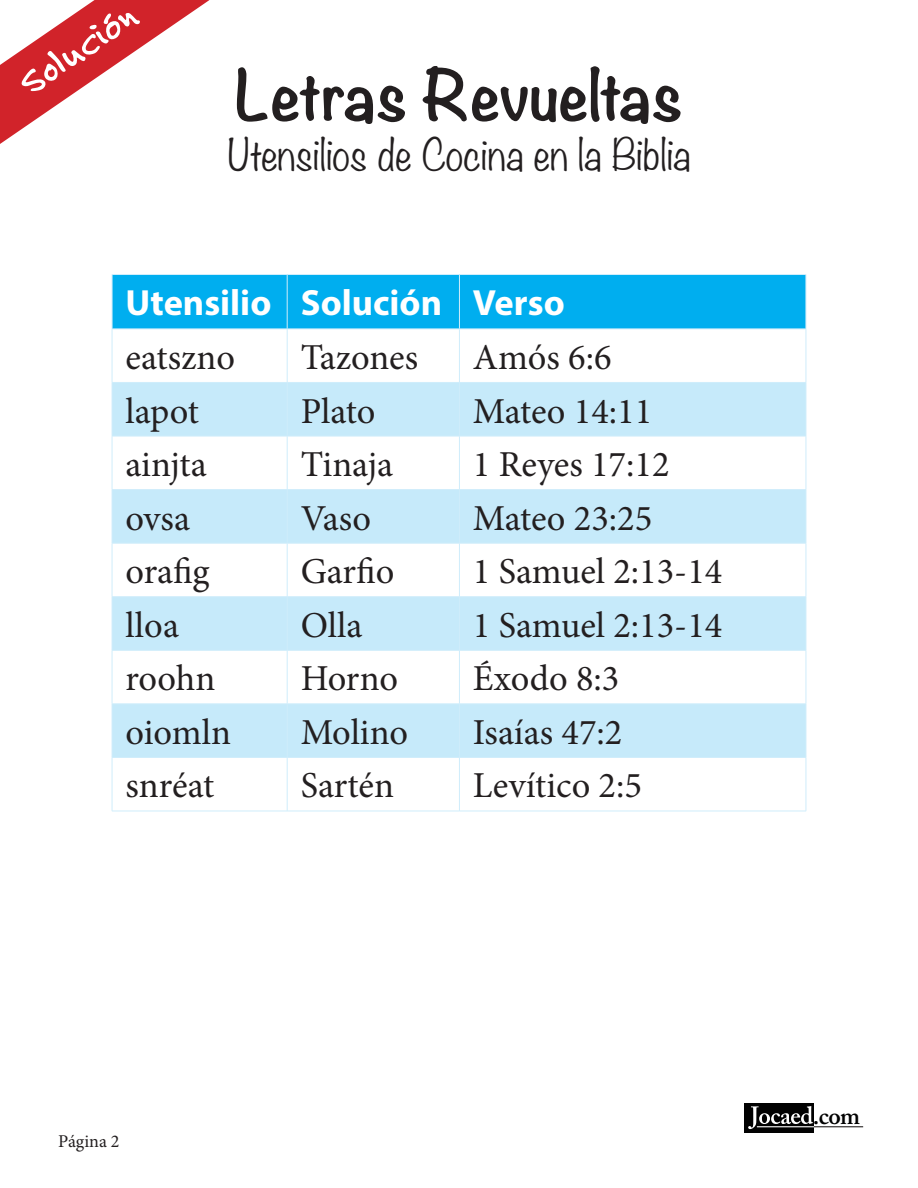
<style>
.page{position:relative;width:918px;height:1188px;background:#fff}
.page>*{position:absolute;margin:0;border:0;box-sizing:border-box;transform-origin:0 0}
.t1{font:700 63px "Noteworthy";color:#231f20}
.t2{font:300 39px "Noteworthy";color:#231f20}
.t3{font:700 39px "Felt Tip Roman";color:#fff}
.t4{font:36.6px "Minion Pro";color:#231f20}
.t5{font:700 36.6px "Myriad Pro";color:#fff}
.t6{font:600 24.45px "Adobe Caslon Pro";color:#010101}
.t7{font:18px "Minion Pro";letter-spacing:-.005em;color:#231f20}
</style>
<div class="page">
<div style="left:744px;top:1103px;width:119px;height:30px;background:#010101"></div>
<div style="left:814px;top:1103px;width:49px;height:30px;background:#fff"></div>
<svg style="left:748px;top:1106px;width:111px;height:23px"></svg>
<hr style="left:757px;top:1126px;width:57px;height:1px;background:#fff">
<hr style="left:814px;top:1126px;width:49px;height:1px;background:#231f20">
<svg style="left:0;top:0;width:209px;height:144px"></svg>
<div style="left:113px;top:275px;width:693px;height:54px;background:#00aeef"></div>
<svg style="left:113px;top:383px;width:693px;height:374px;fill:#c6eafa"></svg>
<hr style="left:112px;top:274px;width:175px;height:1px;background:#cfedfb">
<hr style="left:112px;top:275px;width:1px;height:54px;background:#cfedfb">
<hr style="left:287px;top:274px;width:172px;height:1px;background:#cfedfb">
<hr style="left:287px;top:275px;width:1px;height:54px;background:#cfedfb">
<hr style="left:459px;top:274px;width:347px;height:1px;background:#cfedfb">
<hr style="left:459px;top:275px;width:1px;height:54px;background:#cfedfb">
<hr style="left:806px;top:275px;width:1px;height:54px;background:#cfedfb">
<hr style="left:112px;top:329px;width:175px;height:1px;background:#cfedfb">
<hr style="left:112px;top:329px;width:1px;height:53px;background:#cfedfb">
<hr style="left:287px;top:329px;width:172px;height:1px;background:#cfedfb">
<hr style="left:287px;top:329px;width:1px;height:53px;background:#cfedfb">
<hr style="left:459px;top:329px;width:347px;height:1px;background:#cfedfb">
<hr style="left:459px;top:329px;width:1px;height:53px;background:#cfedfb">
<hr style="left:806px;top:329px;width:1px;height:53px;background:#cfedfb">
<hr style="left:112px;top:382px;width:175px;height:1px;background:#cfedfb">
<hr style="left:112px;top:383px;width:1px;height:53px;background:#cfedfb">
<hr style="left:287px;top:382px;width:172px;height:1px;background:#cfedfb">
<hr style="left:287px;top:383px;width:1px;height:53px;background:#cfedfb">
<hr style="left:459px;top:382px;width:347px;height:1px;background:#cfedfb">
<hr style="left:459px;top:383px;width:1px;height:53px;background:#cfedfb">
<hr style="left:806px;top:383px;width:1px;height:53px;background:#cfedfb">
<hr style="left:112px;top:436px;width:175px;height:1px;background:#cfedfb">
<hr style="left:112px;top:436px;width:1px;height:53px;background:#cfedfb">
<hr style="left:287px;top:436px;width:172px;height:1px;background:#cfedfb">
<hr style="left:287px;top:436px;width:1px;height:53px;background:#cfedfb">
<hr style="left:459px;top:436px;width:347px;height:1px;background:#cfedfb">
<hr style="left:459px;top:436px;width:1px;height:53px;background:#cfedfb">
<hr style="left:806px;top:436px;width:1px;height:53px;background:#cfedfb">
<hr style="left:112px;top:489px;width:175px;height:1px;background:#cfedfb">
<hr style="left:112px;top:490px;width:1px;height:53px;background:#cfedfb">
<hr style="left:287px;top:489px;width:172px;height:1px;background:#cfedfb">
<hr style="left:287px;top:490px;width:1px;height:53px;background:#cfedfb">
<hr style="left:459px;top:489px;width:347px;height:1px;background:#cfedfb">
<hr style="left:459px;top:490px;width:1px;height:53px;background:#cfedfb">
<hr style="left:806px;top:490px;width:1px;height:53px;background:#cfedfb">
<hr style="left:112px;top:543px;width:175px;height:1px;background:#cfedfb">
<hr style="left:112px;top:543px;width:1px;height:54px;background:#cfedfb">
<hr style="left:287px;top:543px;width:172px;height:1px;background:#cfedfb">
<hr style="left:287px;top:543px;width:1px;height:54px;background:#cfedfb">
<hr style="left:459px;top:543px;width:347px;height:1px;background:#cfedfb">
<hr style="left:459px;top:543px;width:1px;height:54px;background:#cfedfb">
<hr style="left:806px;top:543px;width:1px;height:54px;background:#cfedfb">
<hr style="left:112px;top:596px;width:175px;height:1px;background:#cfedfb">
<hr style="left:112px;top:597px;width:1px;height:53px;background:#cfedfb">
<hr style="left:287px;top:596px;width:172px;height:1px;background:#cfedfb">
<hr style="left:287px;top:597px;width:1px;height:53px;background:#cfedfb">
<hr style="left:459px;top:596px;width:347px;height:1px;background:#cfedfb">
<hr style="left:459px;top:597px;width:1px;height:53px;background:#cfedfb">
<hr style="left:806px;top:597px;width:1px;height:53px;background:#cfedfb">
<hr style="left:112px;top:650px;width:175px;height:1px;background:#cfedfb">
<hr style="left:112px;top:650px;width:1px;height:54px;background:#cfedfb">
<hr style="left:287px;top:650px;width:172px;height:1px;background:#cfedfb">
<hr style="left:287px;top:650px;width:1px;height:54px;background:#cfedfb">
<hr style="left:459px;top:650px;width:347px;height:1px;background:#cfedfb">
<hr style="left:459px;top:650px;width:1px;height:54px;background:#cfedfb">
<hr style="left:806px;top:650px;width:1px;height:54px;background:#cfedfb">
<hr style="left:112px;top:704px;width:175px;height:1px;background:#cfedfb">
<hr style="left:112px;top:704px;width:1px;height:53px;background:#cfedfb">
<hr style="left:287px;top:704px;width:172px;height:1px;background:#cfedfb">
<hr style="left:287px;top:704px;width:1px;height:53px;background:#cfedfb">
<hr style="left:459px;top:704px;width:347px;height:1px;background:#cfedfb">
<hr style="left:459px;top:704px;width:1px;height:53px;background:#cfedfb">
<hr style="left:806px;top:704px;width:1px;height:53px;background:#cfedfb">
<hr style="left:112px;top:757px;width:175px;height:1px;background:#cfedfb">
<hr style="left:112px;top:758px;width:1px;height:53px;background:#cfedfb">
<hr style="left:287px;top:757px;width:172px;height:1px;background:#cfedfb">
<hr style="left:287px;top:758px;width:1px;height:53px;background:#cfedfb">
<hr style="left:459px;top:757px;width:347px;height:1px;background:#cfedfb">
<hr style="left:459px;top:758px;width:1px;height:53px;background:#cfedfb">
<hr style="left:806px;top:758px;width:1px;height:53px;background:#cfedfb">
<hr style="left:112px;top:811px;width:175px;height:1px;background:#cfedfb">
<hr style="left:287px;top:811px;width:172px;height:1px;background:#cfedfb">
<hr style="left:459px;top:811px;width:347px;height:1px;background:#cfedfb">
<p class="t3" style="left:9px;top:66px;width:135px;rotate:-35deg">Solución</p>
<h1 class="t1" style="left:235px;top:39px;width:450px">Letras Revueltas</h1>
<p class="t2" style="left:227px;top:120px;width:465px">Utensilios de Cocina en la Biblia</p>
<p class="t5" style="left:126px;top:279px;width:441px">Utensilio Solución Verso</p>
<p class="t4" style="left:126px;top:333px;width:111px">eatszno</p>
<p class="t4" style="left:301px;top:333px;width:119px">Tazones</p>
<p class="t4" style="left:473px;top:333px;width:140px">Amós 6:6</p>
<p class="t4" style="left:126px;top:386px;width:75px">lapot</p>
<p class="t4" style="left:301px;top:386px;width:76px">Plato</p>
<p class="t4" style="left:473px;top:386px;width:181px">Mateo 14:11</p>
<p class="t4" style="left:126px;top:440px;width:83px">ainjta</p>
<p class="t4" style="left:301px;top:440px;width:94px">Tinaja</p>
<p class="t4" style="left:473px;top:440px;width:198px">1 Reyes 17:12</p>
<p class="t4" style="left:126px;top:493px;width:66px">ovsa</p>
<p class="t4" style="left:301px;top:493px;width:72px">Vaso</p>
<p class="t4" style="left:473px;top:493px;width:181px">Mateo 23:25</p>
<p class="t4" style="left:126px;top:547px;width:86px">orafig</p>
<p class="t4" style="left:301px;top:547px;width:95px">Garfio</p>
<p class="t4" style="left:473px;top:547px;width:251px">1 Samuel 2:13-14</p>
<p class="t4" style="left:126px;top:601px;width:55px">lloa</p>
<p class="t4" style="left:301px;top:601px;width:63px">Olla</p>
<p class="t4" style="left:473px;top:601px;width:251px">1 Samuel 2:13-14</p>
<p class="t4" style="left:126px;top:654px;width:91px">roohn</p>
<p class="t4" style="left:301px;top:654px;width:99px">Horno</p>
<p class="t4" style="left:473px;top:654px;width:148px">Éxodo 8:3</p>
<p class="t4" style="left:126px;top:708px;width:107px">oiomln</p>
<p class="t4" style="left:301px;top:708px;width:109px">Molino</p>
<p class="t4" style="left:473px;top:708px;width:151px">Isaías 47:2</p>
<p class="t4" style="left:126px;top:761px;width:90px">snréat</p>
<p class="t4" style="left:301px;top:761px;width:95px">Sartén</p>
<p class="t4" style="left:473px;top:761px;width:171px">Levítico 2:5</p>
<p class="t7" style="left:58px;top:1129px;width:63px">Página 2</p>
<p class="t6" style="left:813px;top:1101px;width:49px">.com</p>
</div>
